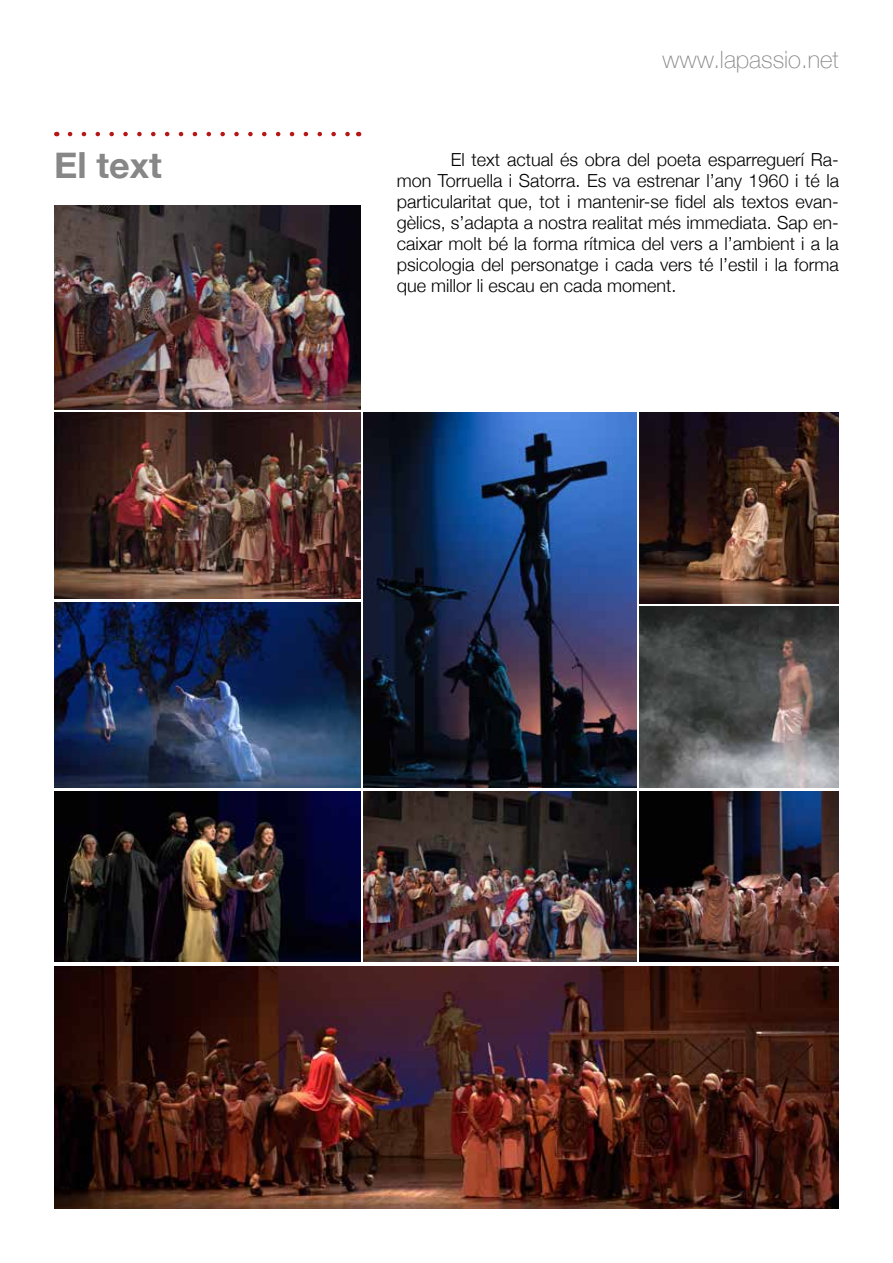
<style>
.page{position:relative;width:893px;height:1263px;background:#fff}
.page>*{position:absolute;margin:0;border:0;box-sizing:border-box;transform-origin:0 0}
.t1{font:700 36px "Helvetica Neue";color:#878787}
.t2{font:100 23.85px "Helvetica Neue";color:#878787}
.t3{font:300 18px/21px "Helvetica Neue";color:#000;text-align:justify}
</style>
<div class="page">
<svg style="left:70px;top:132px;width:280px;height:4px"></svg>
<img style="left:54px;top:206px;width:306px;height:203px">
<img style="left:54px;top:602px;width:306px;height:185px">
<img style="left:54px;top:792px;width:306px;height:170px">
<img style="left:640px;top:607px;width:199px;height:180px">
<img style="left:364px;top:792px;width:272px;height:170px">
<img style="left:54px;top:412px;width:306px;height:187px">
<img style="left:364px;top:412px;width:272px;height:375px">
<img style="left:54px;top:966px;width:785px;height:243px">
<img style="left:640px;top:792px;width:199px;height:170px">
<img style="left:640px;top:412px;width:199px;height:191px">
<h1 class="t1" style="left:54px;top:136px;width:109px">El text</h1>
<h2 class="t2" style="left:662px;top:42px;width:178px">www.lapassio.net</h2>
<p class="t3" style="left:397px;top:148px;width:444px;text-indent:54px">El text actual és obra del poeta esparreguerí Ra&shy;mon Torruella i Satorra. Es va estrenar l’any 1960 i té la particularitat que, tot i mantenir-se fidel als textos evan&shy;gèlics, s’adapta a nostra realitat més immediata. Sap en&shy;caixar molt bé la forma rítmica del vers a l’ambient i a la psicologia del personatge i cada vers té l’estil i la forma que millor li escau en cada moment.</p>
</div>
